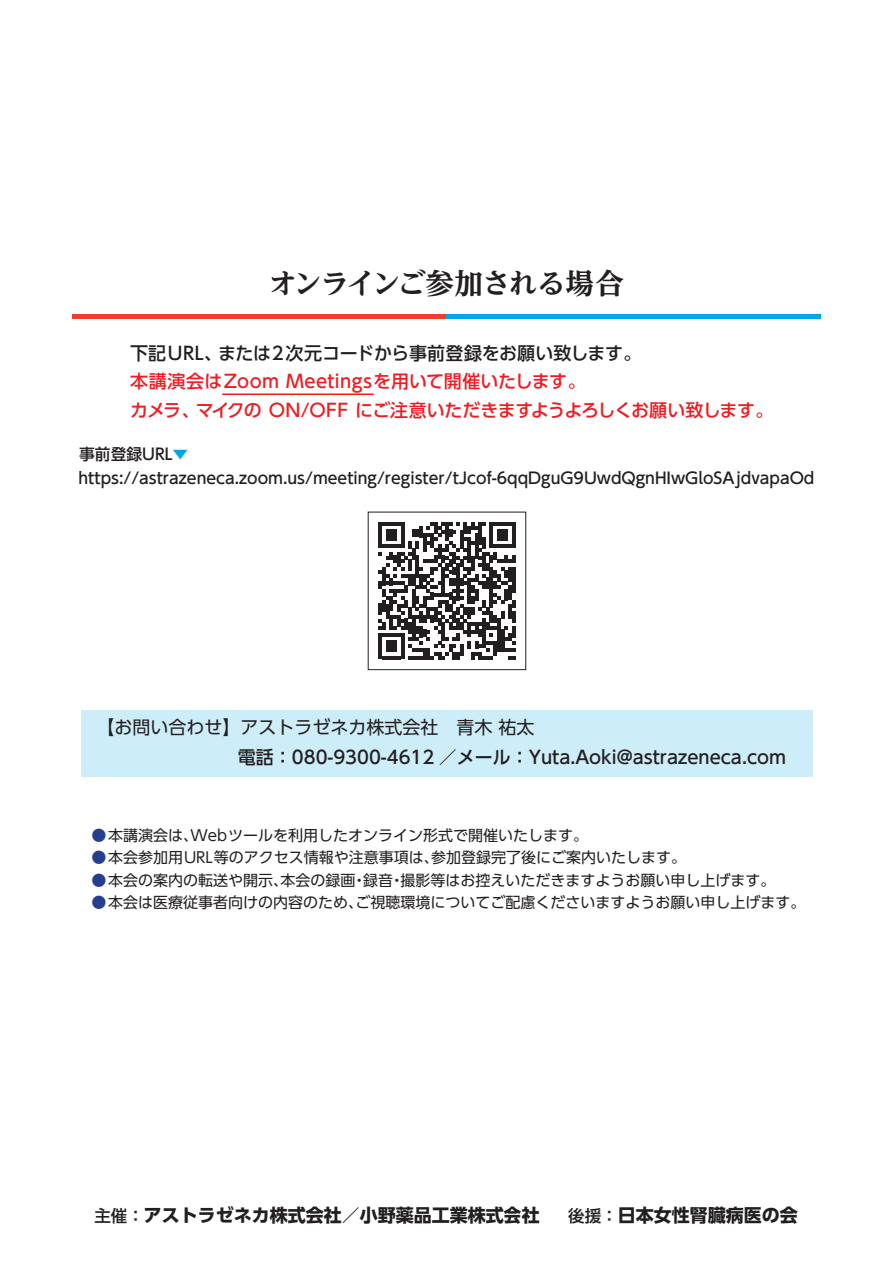
<style>
.page{position:relative;width:893px;height:1263px;background:#fff}
.page>*{position:absolute;margin:0;border:0;box-sizing:border-box;transform-origin:0 0}
.t1{font:700 expanded 28.5px "UD Reimin Pr 6";letter-spacing:-.035em;color:#231f20}
.t2{font:500 18px "UD Shin Go Pr 6 N";color:#231f20}
.t3{font:500 18px/28.5px "UD Shin Go Pr 6 N";letter-spacing:-.005em;color:#ee1d23}
.t4{font:700 18px "UD Shin Go Pr 6 N";color:#231f20}
.t5{font:18px "UD Shin Go Pr 6 N";color:#231f20}
.t6{font:500 15.75px/24.2px "UD Shin Go Pr 6 N";color:#231f20}
.t7{font:15px "UD Shin Go Pr 6 N";color:#231f20}
.s1{color:#00a6e4}
.s2{color:#253f8e}
.s3{font-weight:500;font-size:16.5px}
</style>
<div class="page">
<div style="left:81px;top:710px;width:731px;height:66px;background:#cdedf9"></div>
<hr style="left:72px;top:314px;width:374px;height:4px;background:#ef3e2e">
<hr style="left:446px;top:314px;width:375px;height:4px;background:#00a6e4">
<div style="left:368px;top:512px;width:158px;height:158px;background:#fff;border:1px solid #231f20"></div>
<hr style="left:223px;top:393px;width:150px;height:2px;background:#ee1d23">
<svg style="left:378px;top:522px;width:137px;height:137px"></svg>
<h1 class="t1" style="left:269px;top:260px;width:357px">オンラインご参加される場合</h1>
<p class="t2" style="left:130px;top:338px;width:513px">下記URL、または2次元コードから事前登録をお願い致します。</p>
<p class="t3" style="left:130px;top:367px;width:645px">本講演会はZoom Meetingsを用いて開催いたします。<br>カメラ、マイクの ON/OFF にご注意いただきますようよろしくお願い致します。</p>
<p class="t6" style="left:79px;top:441px;width:737px">事前登録URL<span class="s1">▼ </span>https://astrazeneca.zoom.us/meeting/register/tJcof-6qqDguG9UwdQgnHIwGloSAjdvapaOd</p>
<p class="t5" style="left:96px;top:713px;width:439px">【お問い合わせ】アストラゼネカ株式会社　青木 祐太</p>
<p class="t2" style="left:238px;top:742px;width:550px">電話：080-9300-4612 ／メール：Yuta.Aoki@astrazeneca.com</p>
<p class="t7" style="left:92px;top:823px;width:498px"><span class="s2">●</span>本講演会は、Webツールを利用したオンライン形式で開催いたします。</p>
<p class="t7" style="left:92px;top:845px;width:596px"><span class="s2">●</span>本会参加用URL等のアクセス情報や注意事項は、参加登録完了後にご案内いたします。</p>
<p class="t7" style="left:92px;top:868px;width:685px"><span class="s2">●</span>本会の案内の転送や開示、本会の録画・録音・撮影等はお控えいただきますようお願い申し上げます。</p>
<p class="t7" style="left:92px;top:890px;width:715px"><span class="s2">●</span>本会は医療従事者向けの内容のため、ご視聴環境についてご配慮くださいますようお願い申し上げます。</p>
<p class="t4" style="left:94px;top:1200px;width:447px"><span class="s3">主催：</span>アストラゼネカ株式会社／小野薬品工業株式会社</p>
<p class="t4" style="left:568px;top:1200px;width:231px"><span class="s3">後援：</span>日本女性腎臓病医の会</p>
</div>
